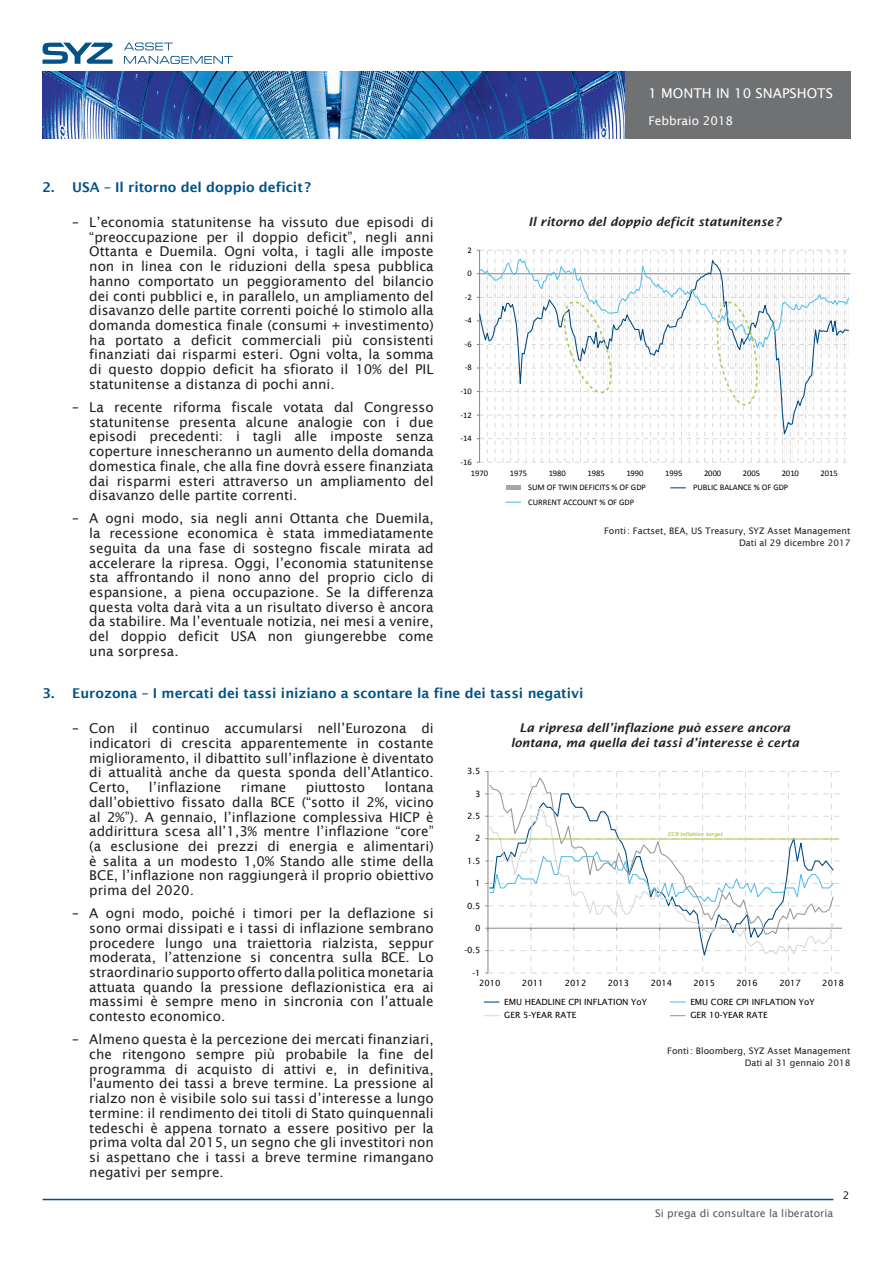
<style>
.page{position:relative;width:893px;height:1263px;background:#fff}
.page>*{position:absolute;margin:0;border:0;box-sizing:border-box;transform-origin:0 0}
.t1{font:13.5px/14.7px "Lucida Sans";color:#231f20;text-align:justify}
.t2{font:600 13.5px "Lucida Sans";color:#005285}
.t3{font:13.5px "Lucida Sans";color:#fff}
.Graph_TITLES{font:italic 600 12px/15px "Lucida Sans";color:#231f20;text-align:center}
.t4{font:12px "Lucida Sans";color:#fff}
.t5{font:10.5px "Lucida Sans";color:#57585a}
.PAGE_NUMBERING{font:10.5px "Lucida Sans";color:#231f20}
.Source_data{font:9px "Lucida Sans";color:#231f20}
.t6{font:8.55px "Lucida Sans";color:#000}
.t7{font:8.55px "Calibri";color:#000}
.t8{font:italic 600 5.4px "Lucida Sans";letter-spacing:-.005em;color:#b0cd53}
</style>
<div class="page">
<svg style="left:124px;top:43px;width:49px;height:7px"></svg>
<svg style="left:124px;top:56px;width:109px;height:8px"></svg>
<svg style="left:43px;top:43px;width:70px;height:21px"></svg>
<img style="left:43px;top:72px;width:807px;height:67px">
<hr style="left:43px;top:1199px;width:790px;height:1px;background:#005285">
<div style="left:506px;top:485px;width:15px;height:5px;background:#a6a6a6"></div>
<svg style="left:671px;top:487px;width:14px;height:1px"></svg>
<svg style="left:506px;top:502px;width:15px;height:1px"></svg>
<svg style="left:477px;top:250px;width:373px;height:213px"></svg>
<svg style="left:484px;top:1001px;width:15px;height:1px"></svg>
<svg style="left:670px;top:1001px;width:15px;height:1px"></svg>
<svg style="left:484px;top:1015px;width:15px;height:1px"></svg>
<svg style="left:670px;top:1015px;width:15px;height:1px"></svg>
<svg style="left:485px;top:771px;width:357px;height:203px"></svg>
<p class="t2" style="left:43px;top:180px;width:270px">2. USA – Il ritorno del doppio deficit ?</p>
<p class="t1" style="left:89px;top:215px;width:346px;text-indent:-17px">– L’economia statunitense ha vissuto due episodi di “preoccupazione per il doppio deficit”, negli anni Ottanta e Duemila. Ogni volta, i tagli alle imposte non in linea con le riduzioni della spesa pubblica hanno comportato un peggioramento del bilancio dei conti pubblici e, in parallelo, un ampliamento del disavanzo delle partite correnti poiché lo stimolo alla domanda domestica finale (consumi + investimento) ha portato a deficit commerciali più consistenti finanziati dai risparmi esteri. Ogni volta, la somma di questo doppio deficit ha sfiorato il 10% del PIL statunitense a distanza di pochi anni.</p>
<p class="t1" style="left:89px;top:400px;width:346px;text-indent:-17px">– La recente riforma fiscale votata dal Congresso statunitense presenta alcune analogie con i due episodi precedenti: i tagli alle imposte senza coperture innescheranno un aumento della domanda domestica finale, che alla fine dovrà essere finanziata dai risparmi esteri attraverso un ampliamento del disavanzo delle partite correnti.</p>
<p class="t1" style="left:89px;top:511px;width:346px;text-indent:-17px">– A ogni modo, sia negli anni Ottanta che Duemila, la recessione economica è stata immediatamente seguita da una fase di sostegno fiscale mirata ad accelerare la ripresa. Oggi, l’economia statunitense sta affrontando il nono anno del proprio ciclo di espansione, a piena occupazione. Se la differenza questa volta darà vita a un risultato diverso è ancora da stabilire. Ma l’eventuale notizia, nei mesi a venire, del doppio deficit USA non giungerebbe come una sorpresa.</p>
<p class="t3" style="left:648px;top:85px;width:186px">1 MONTH IN 10 SNAPSHOTS</p>
<p class="t4" style="left:648px;top:114px;width:86px">Febbraio 2018</p>
<p class="t7" style="left:467px;top:244px;width:6px">2</p>
<p class="t7" style="left:467px;top:268px;width:6px">0</p>
<p class="t7" style="left:465px;top:291px;width:8px">-2</p>
<p class="t7" style="left:465px;top:315px;width:8px">-4</p>
<p class="t7" style="left:465px;top:339px;width:8px">-6</p>
<p class="t7" style="left:465px;top:362px;width:8px">-8</p>
<p class="t7" style="left:460px;top:386px;width:13px">-10</p>
<p class="t7" style="left:460px;top:409px;width:13px">-12</p>
<p class="t7" style="left:460px;top:433px;width:13px">-14</p>
<p class="t7" style="left:460px;top:456px;width:13px">-16</p>
<p class="Graph_TITLES" style="left:528px;top:214px;width:254px">Il ritorno del doppio deficit statunitense?</p>
<p class="t7" style="left:471px;top:467px;width:19px">1970</p>
<p class="t7" style="left:510px;top:467px;width:19px">1975</p>
<p class="t7" style="left:549px;top:467px;width:19px">1980</p>
<p class="t7" style="left:587px;top:467px;width:19px">1985</p>
<p class="t7" style="left:626px;top:467px;width:19px">1990</p>
<p class="t7" style="left:665px;top:467px;width:19px">1995</p>
<p class="t7" style="left:704px;top:467px;width:19px">2000</p>
<p class="t7" style="left:743px;top:467px;width:19px">2005</p>
<p class="t7" style="left:782px;top:467px;width:19px">2010</p>
<p class="t7" style="left:820px;top:467px;width:19px">2015</p>
<p class="t7" style="left:528px;top:482px;width:119px">SUM OF TWIN DEFICITS % OF GDP</p>
<p class="t7" style="left:693px;top:482px;width:97px">PUBLIC BALANCE % OF GDP</p>
<p class="t7" style="left:528px;top:496px;width:108px">CURRENT ACCOUNT % OF GDP</p>
<p class="Source_data" style="left:604px;top:526px;width:248px">Fonti: Factset, BEA, US Treasury, SYZ Asset Management</p>
<p class="Source_data" style="left:739px;top:538px;width:113px">Dati al 29 dicembre 2017</p>
<p class="t2" style="left:43px;top:686px;width:542px">3. Eurozona – I mercati dei tassi iniziano a scontare la fine dei tassi negativi</p>
<p class="t1" style="left:89px;top:721px;width:346px;text-indent:-17px">– Con il continuo accumularsi nell’Eurozona di indicatori di crescita apparentemente in costante miglioramento, il dibattito sull’inflazione è diventato di attualità anche da questa sponda dell’Atlantico.<br>Certo,</p>
<p class="t1" style="left:149px;top:780px;width:74px">l’inflazione</p>
<p class="t1" style="left:241px;top:780px;width:47px">rimane</p>
<p class="t1" style="left:306px;top:780px;width:61px">piuttosto</p>
<p class="t1" style="left:89px;top:780px;width:346px;text-indent:295px">lontana dall’obiettivo fissato dalla BCE (“sotto il 2%, vicino al 2%”). A gennaio, l’inflazione complessiva HICP è addirittura scesa all’1,3% mentre l’inflazione “core” (a esclusione dei prezzi di energia e alimentari) è salita a un modesto 1,0% Stando alle stime della BCE, l’inflazione non raggiungerà il proprio obiettivo prima del 2020.</p>
<p class="t1" style="left:89px;top:906px;width:346px;text-indent:-17px">– A ogni modo, poiché i timori per la deflazione si sono ormai dissipati e i tassi di inflazione sembrano procedere lungo una traiettoria rialzista, seppur moderata, l’attenzione si concentra sulla BCE. Lo straordinario supporto offerto dalla politica monetaria attuata quando la pressione deflazionistica era ai massimi è sempre meno in sincronia con l’attuale contesto economico.</p>
<p class="t1" style="left:89px;top:1032px;width:346px;text-indent:-17px">– Almeno questa è la percezione dei mercati finanziari, che ritengono sempre più probabile la fine del programma di acquisto di attivi e, in definitiva, l'aumento dei tassi a breve termine. La pressione al rialzo non è visibile solo sui tassi d’interesse a lungo termine: il rendimento dei titoli di Stato quinquennali tedeschi è appena tornato a essere positivo per la prima volta dal 2015, un segno che gli investitori non si aspettano che i tassi a breve termine rimangano negativi per sempre.</p>
<p class="t6" style="left:467px;top:766px;width:15px">3.5</p>
<p class="t6" style="left:475px;top:789px;width:7px">3</p>
<p class="t6" style="left:467px;top:811px;width:15px">2.5</p>
<p class="t6" style="left:475px;top:833px;width:7px">2</p>
<p class="t6" style="left:467px;top:856px;width:15px">1.5</p>
<p class="t6" style="left:475px;top:878px;width:7px">1</p>
<p class="t6" style="left:467px;top:900px;width:15px">0.5</p>
<p class="t6" style="left:475px;top:923px;width:7px">0</p>
<p class="t6" style="left:464px;top:945px;width:18px">-0.5</p>
<p class="t6" style="left:472px;top:968px;width:10px">-1</p>
<p class="Graph_TITLES" style="left:511px;top:720px;width:290px">La ripresa dell’inflazione può essere ancora lontana, ma quella dei tassi d’interesse è certa</p>
<p class="t8" style="left:668px;top:831px;width:56px">ECB inflation target</p>
<p class="t6" style="left:479px;top:978px;width:23px">2010</p>
<p class="t6" style="left:522px;top:978px;width:23px">2011</p>
<p class="t6" style="left:565px;top:978px;width:23px">2012</p>
<p class="t6" style="left:608px;top:978px;width:23px">2013</p>
<p class="t6" style="left:651px;top:978px;width:23px">2014</p>
<p class="t6" style="left:694px;top:978px;width:23px">2015</p>
<p class="t6" style="left:736px;top:978px;width:23px">2016</p>
<p class="t6" style="left:779px;top:978px;width:23px">2017</p>
<p class="t6" style="left:822px;top:978px;width:23px">2018</p>
<p class="t6" style="left:504px;top:997px;width:144px">EMU HEADLINE CPI INFLATION YoY</p>
<p class="t6" style="left:690px;top:997px;width:126px">EMU CORE CPI INFLATION YoY</p>
<p class="t6" style="left:504px;top:1010px;width:74px">GER 5-YEAR RATE</p>
<p class="t6" style="left:690px;top:1010px;width:79px">GER 10-YEAR RATE</p>
<p class="Source_data" style="left:667px;top:1046px;width:185px">Fonti: Bloomberg, SYZ Asset Management</p>
<p class="Source_data" style="left:745px;top:1058px;width:107px">Dati al 31 gennaio 2018</p>
<p class="t5" style="left:655px;top:1207px;width:180px">Si prega di consultare la liberatoria</p>
<p class="PAGE_NUMBERING" style="left:843px;top:1189px;width:8px">2</p>
</div>
